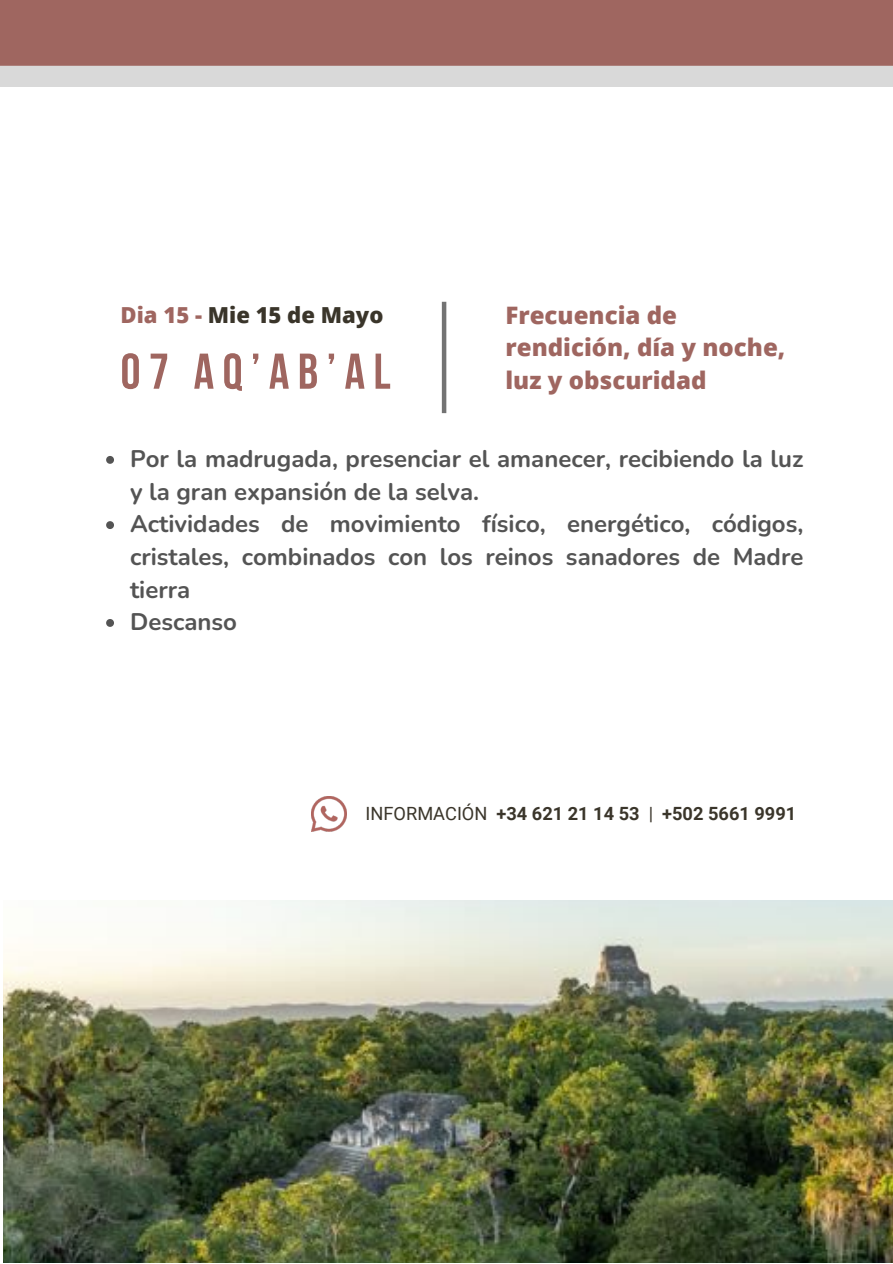
<style>
.page{position:relative;width:893px;height:1264px;background:#fff}
.page>*{position:absolute;margin:0;border:0;box-sizing:border-box;transform-origin:0 0}
.t1{font:700 50.1px "Bebas Neue";letter-spacing:.17em;color:#9f6660}
.t2{font:700 24px/32.5px "Nunito";color:#545454}
.t3{font:800 24px/32.5px "Open Sans";color:#9f6660}
.t4{font:800 22.05px "Open Sans";color:#3a352a}
.t5{font:700 18.15px "Roboto";color:#3a352a}
.s1{color:#9f6660}
.s2{font-weight:400}
</style>
<div class="page">
<hr style="left:442px;top:302px;width:4px;height:111px;background:#737373">
<svg style="left:106px;top:456px;width:8px;height:8px"></svg>
<svg style="left:106px;top:521px;width:8px;height:8px"></svg>
<svg style="left:106px;top:619px;width:8px;height:8px"></svg>
<img style="left:3px;top:900px;width:889px;height:362px">
<div style="left:0;top:0;width:892px;height:87px;background:#d9d9d9"></div>
<div style="left:0;top:0;width:892px;height:66px;background:#9f6660"></div>
<img style="left:312px;top:796px;width:34px;height:35px">
<p class="t4" style="left:121px;top:299px;width:264px"><span class="s1">Dia 15 -</span> Mie 15 de Mayo</p>
<h1 class="t1" style="left:121px;top:351px;width:271px">07 Aq’ab’al</h1>
<p class="t3" style="left:505px;top:298px;width:281px">Frecuencia de rendición, día y noche,</p>
<p class="t3" style="left:505px;top:363px;width:202px">luz y obscuridad</p>
<p class="t2" style="left:130px;top:443px;width:674px">Por la madrugada, presenciar el amanecer, recibiendo la luz y la gran expansión de la selva.<br>Actividades de movimiento físico, energético, códigos, cristales, combinados con los reinos sanadores de Madre tierra<br>Descanso</p>
<p class="t5" style="left:365px;top:803px;width:432px"><span class="s2">INFORMACIÓN</span> +34 621 21 14 53 <span class="s2">|</span> +502 5661 9991</p>
</div>
